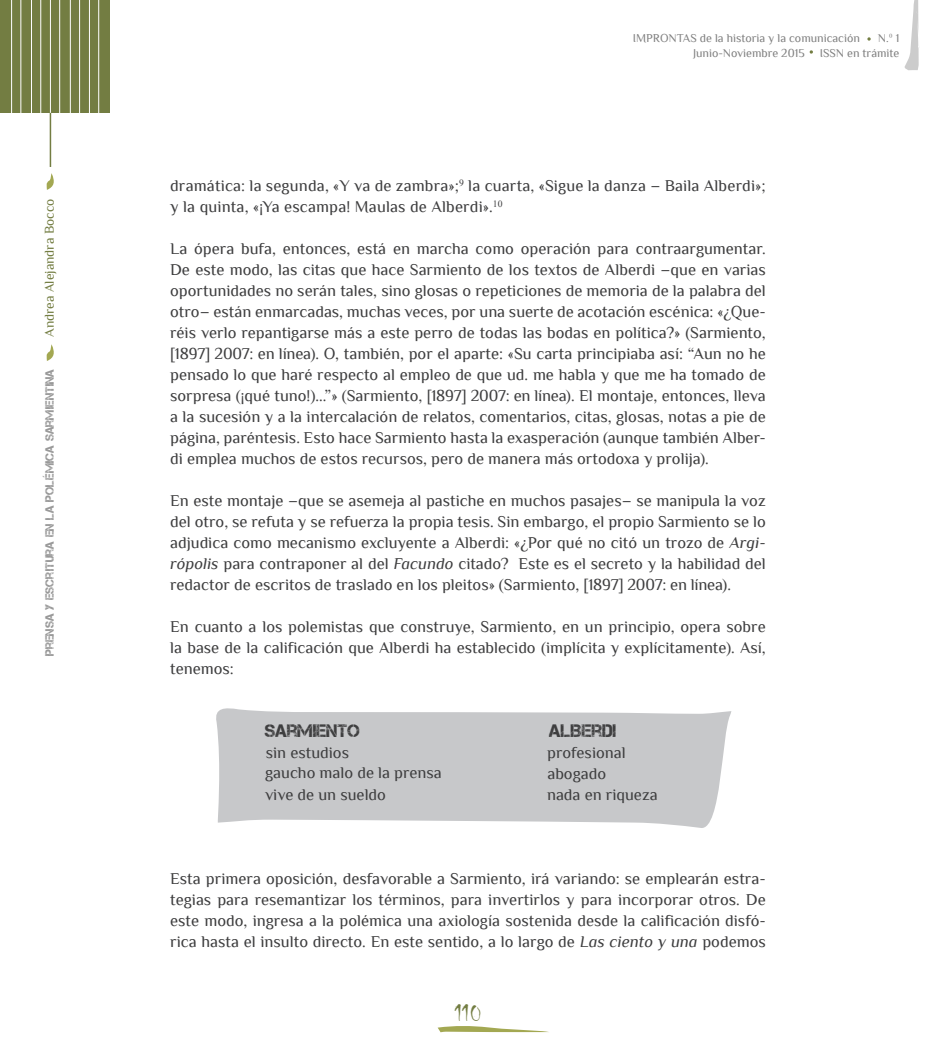
<style>
.page{position:relative;width:936px;height:1063px;background:#fff}
.page>*{position:absolute;margin:0;border:0;box-sizing:border-box;transform-origin:0 0}
.t1{font:24px "Chiller";color:#737d42}
.t2{font:18px "Captureit";color:#3e3e3f}
.tx_principal{font:16.5px/21px "Philosopher";color:#3e3e3f;text-align:justify}
.t3{font:13.5px "Philosopher";color:#737d42}
.t4{font:12px "Philosopher";color:#808080}
.t5{font:12px "Captureit";color:#999}
.s1{font-style:italic}
</style>
<div class="page">
<hr style="left:50px;top:48px;width:1px;height:119px;background:#737d42">
<div style="left:0;top:0;width:109px;height:113px;background:#737d42"></div>
<hr style="left:11px;top:0;width:1px;height:139px;background:#fff">
<hr style="left:89px;top:0;width:1px;height:139px;background:#fff">
<hr style="left:50px;top:0;width:1px;height:113px;background:#fff">
<hr style="left:31px;top:0;width:1px;height:139px;background:#fff">
<hr style="left:70px;top:0;width:1px;height:139px;background:#fff">
<hr style="left:21px;top:0;width:1px;height:139px;background:#fff">
<hr style="left:98px;top:0;width:1px;height:139px;background:#fff">
<hr style="left:59px;top:0;width:1px;height:139px;background:#fff">
<hr style="left:40px;top:0;width:1px;height:139px;background:#fff">
<hr style="left:79px;top:0;width:1px;height:139px;background:#fff">
<svg style="left:437px;top:1026px;width:112px;height:6px"></svg>
<svg style="left:904px;top:0;width:15px;height:70px"></svg>
<svg style="left:46px;top:344px;width:8px;height:17px"></svg>
<svg style="left:46px;top:173px;width:8px;height:17px"></svg>
<svg style="left:216px;top:708px;width:515px;height:120px;background:#cdcecf"></svg>
<p class="t3" style="left:42px;top:337px;width:140px;rotate:-90deg">Andrea Alejandra Bocco</p>
<p class="t5" style="left:43px;top:656px;width:289px;rotate:-90deg">PRENSA Y ESCRITURA EN LA POLÉMICA SARMIENTINA</p>
<p class="t4" style="left:632px;top:32px;width:229px">IMPRONTAS de la historia y la comunicación</p>
<p class="t4" style="left:877px;top:32px;width:23px">N.º 1</p>
<p class="t4" style="left:693px;top:46px;width:113px">Junio-Noviembre 2015</p>
<p class="t4" style="left:819px;top:46px;width:81px">ISSN en trámite</p>
<p class="tx_principal" style="left:170px;top:175px;width:597px">dramática: la segunda, «Y va de zambra»;<sup>9</sup> la cuarta, «Sigue la danza – Baila Alberdi»; y la quinta, «¡Ya escampa! Maulas de Alberdi».<sup>10</sup></p>
<p class="tx_principal" style="left:170px;top:238px;width:597px">La ópera bufa, entonces, está en marcha como operación para contraargumentar.<br>De este modo, las citas que hace Sarmiento de los textos de Alberdi –que en varias oportunidades no serán tales, sino glosas o repeticiones de memoria de la palabra del otro– están enmarcadas, muchas veces, por una suerte de acotación escénica: «¿Que&shy;réis verlo repantigarse más a este perro de todas las bodas en política?» (Sarmiento, [1897] 2007: en línea). O, también, por el aparte: «Su carta principiaba así: “Aun no he pensado lo que haré respecto al empleo de que ud. me habla y que me ha tomado de sorpresa (¡qué tuno!)...”» (Sarmiento, [1897] 2007: en línea). El montaje, entonces, lleva a la sucesión y a la intercalación de relatos, comentarios, citas, glosas, notas a pie de página, paréntesis. Esto hace Sarmiento hasta la exasperación (aunque también Alber&shy;di emplea muchos de estos recursos, pero de manera más ortodoxa y prolija).</p>
<p class="tx_principal" style="left:170px;top:490px;width:597px">En este montaje –que se asemeja al pastiche en muchos pasajes– se manipula la voz del otro, se refuta y se refuerza la propia tesis. Sin embargo, el propio Sarmiento se lo adjudica como mecanismo excluyente a Alberdi: «¿Por qué no citó un trozo de <span class="s1">Argi&shy;rópolis</span> para contraponer al del <span class="s1">Facundo</span> citado? Este es el secreto y la habilidad del redactor de escritos de traslado en los pleitos» (Sarmiento, [1897] 2007: en línea).</p>
<p class="tx_principal" style="left:170px;top:616px;width:597px">En cuanto a los polemistas que construye, Sarmiento, en un principio, opera sobre la base de la calificación que Alberdi ha establecido (implícita y explícitamente). Así, tenemos:</p>
<p class="t2" style="left:265px;top:720px;width:97px">SARMIENTO</p>
<p class="t2" style="left:549px;top:720px;width:69px">ALBERDI</p>
<p class="tx_principal" style="left:266px;top:743px;width:85px">sin estudios</p>
<p class="tx_principal" style="left:547px;top:743px;width:80px">profesional</p>
<p class="tx_principal" style="left:265px;top:762px;width:178px">gaucho malo de la prensa</p>
<p class="tx_principal" style="left:265px;top:784px;width:122px">vive de un sueldo</p>
<p class="tx_principal" style="left:547px;top:784px;width:112px">nada en riqueza</p>
<p class="tx_principal" style="left:547px;top:763px;width:60px">abogado</p>
<p class="tx_principal" style="left:170px;top:868px;width:597px">Esta primera oposición, desfavorable a Sarmiento, irá variando: se emplearán estra&shy;tegias para resemantizar los términos, para invertirlos y para incorporar otros. De este modo, ingresa a la polémica una axiología sostenida desde la calificación disfó&shy;rica hasta el insulto directo. En este sentido, a lo largo de <span class="s1">Las ciento y una</span> podemos</p>
<h1 class="t1" style="left:455px;top:1000px;width:28px">110</h1>
</div>
